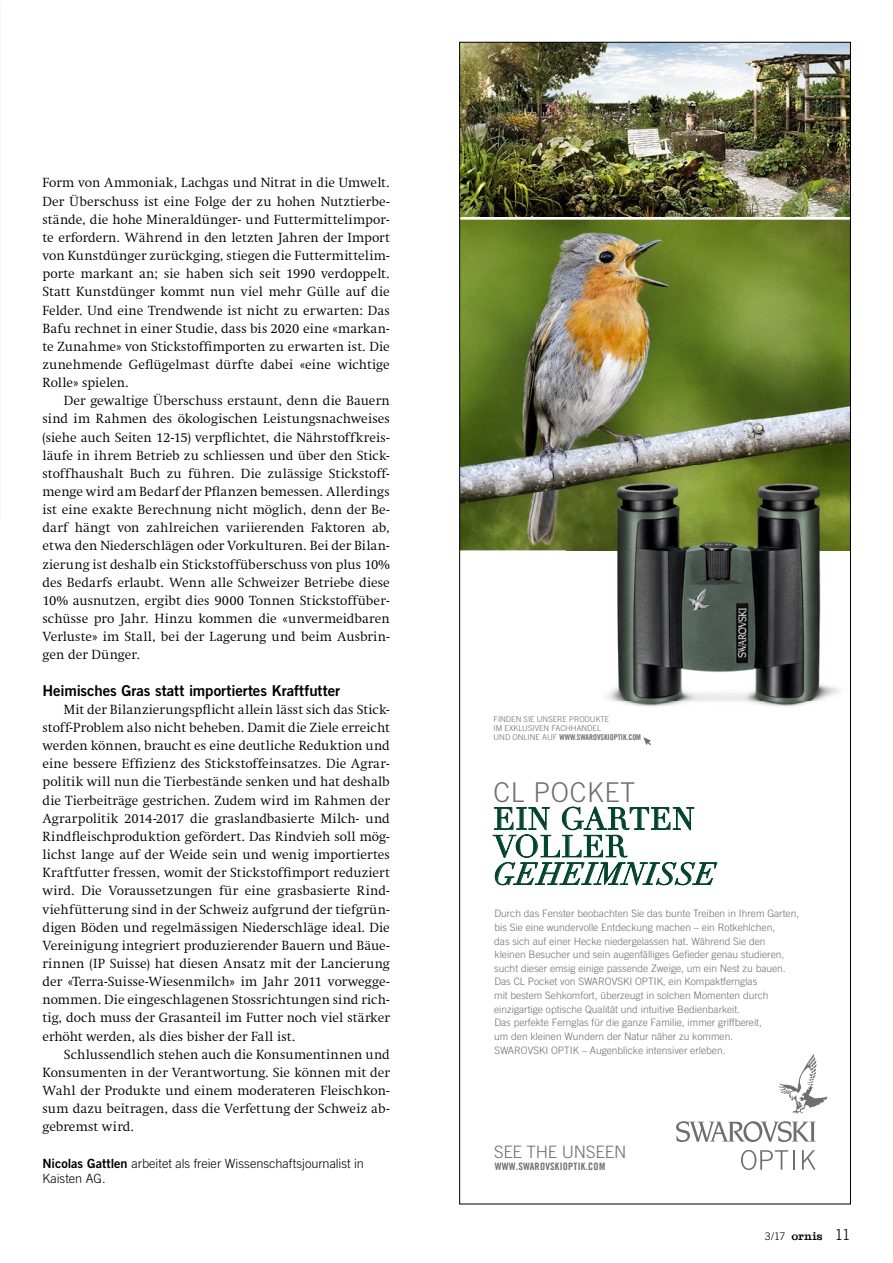
<style>
.page{position:relative;width:893px;height:1263px;background:#fff}
.page>*{position:absolute;margin:0;border:0;box-sizing:border-box;transform-origin:0 0}
.t1{font:30.3px/27.6px "Didot";letter-spacing:.025em;color:#00422d}
.t2{font:italic 30.3px "Didot";letter-spacing:.025em;color:#00422d}
.t3{font:300 27.3px "Trade Gothic LT Com";letter-spacing:.025em;color:#6e6e6e}
.t4{font:300 17.1px "Trade Gothic LT Com";letter-spacing:-.01em;color:#6e6e6e}
.t5{font:15px "Trade Gothic LT Std Bd 2";letter-spacing:-.005em;color:#000}
.t6{font:300 13.5px/18.1px "Swift LT Std";letter-spacing:.01em;color:#000;text-align:justify}
.t7{font:300 12.75px/15.8px "Trade Gothic LT Std";color:#000}
.t8{font:500 12px "Clarendon Com";letter-spacing:.02em;color:#000}
.t9{font:300 10.2px/13.6px "Trade Gothic LT Com";color:#6e6e6e}
.t10{font:10.2px "Trade Gothic LT Com Bd Cn 20";letter-spacing:.025em;color:#6e6e6e}
.t11{font:300 7.95px/9.1px "Trade Gothic LT Com";color:#6e6e6e}
.t12{font:7.95px "Trade Gothic LT Com Bd Cn 20";color:#6e6e6e}
.s1{font-family:"Trade Gothic LT Std Bd 2";font-weight:400}
.s2{font-family:"Trade Gothic LT Com";font-weight:300}
.s3{font-family:"Trade Gothic LT Std";font-weight:300;font-size:10.5px}
.s4{font-family:"Trade Gothic LT Std";font-weight:300;font-size:15px}
</style>
<div class="page">
<img style="left:461px;top:44px;width:388px;height:1126px">
<img style="left:461px;top:220px;width:388px;height:330px">
<img style="left:567px;top:465px;width:282px;height:286px">
<svg style="left:643px;top:737px;width:8px;height:8px"></svg>
<svg style="left:493px;top:807px;width:224px;height:78px"></svg>
<p class="t6" style="left:43px;top:174px;width:349px">Form von Ammoniak, Lachgas und Nitrat in die Umwelt.<br>Der Überschuss ist eine Folge der zu hohen Nutztierbe&shy;stände, die hohe Mineraldünger- und Futtermittelimpor&shy;te erfordern. Während in den letzten Jahren der Import von Kunstdünger zurückging, stiegen die Futtermittelim&shy;porte markant an; sie haben sich seit 1990 verdoppelt.<br>Statt Kunstdünger kommt nun viel mehr Gülle auf die Felder. Und eine Trendwende ist nicht zu erwarten: Das Bafu rechnet in einer Studie, dass bis 2020 eine «markan&shy;te Zunahme» von Stickstoffimporten zu erwarten ist. Die zunehmende Geflügelmast dürfte dabei «eine wichtige Rolle» spielen.</p>
<p class="t6" style="left:43px;top:392px;width:349px;text-indent:21px">Der gewaltige Überschuss erstaunt, denn die Bauern sind im Rahmen des ökologischen Leistungsnachweises (siehe auch Seiten 12-15) verpflichtet, die Nährstoffkreis&shy;läufe in ihrem Betrieb zu schliessen und über den Stick&shy;stoffhaushalt Buch zu führen. Die zulässige Stickstoff&shy;menge wird am Bedarf der Pflanzen bemessen. Allerdings ist eine exakte Berechnung nicht möglich, denn der Be&shy;darf hängt von zahlreichen variierenden Faktoren ab, etwa den Niederschlägen oder Vorkulturen. Bei der Bilan&shy;zierung ist deshalb ein Stickstoffüberschuss von plus 10% des Bedarfs erlaubt. Wenn alle Schweizer Betriebe diese 10% ausnutzen, ergibt dies 9000 Tonnen Stickstoffüber&shy;schüsse pro Jahr. Hinzu kommen die «unvermeidbaren Verluste» im Stall, bei der Lagerung und beim Ausbrin&shy;gen der Dünger.</p>
<p class="t5" style="left:43px;top:681px;width:299px">Heimisches Gras statt importiertes Kraftfutter</p>
<p class="t6" style="left:43px;top:700px;width:349px;text-indent:21px">Mit der Bilanzierungspflicht allein lässt sich das Stick&shy;stoff-Problem also nicht beheben. Damit die Ziele erreicht werden können, braucht es eine deutliche Reduktion und eine bessere Effizienz des Stickstoffeinsatzes. Die Agrar&shy;politik will nun die Tierbestände senken und hat deshalb die Tierbeiträge gestrichen. Zudem wird im Rahmen der Agrarpolitik 2014-2017 die graslandbasierte Milch- und Rindfleischproduktion gefördert. Das Rindvieh soll mög&shy;lichst lange auf der Weide sein und wenig importiertes Kraftfutter fressen, womit der Stickstoffimport reduziert wird. Die Voraussetzungen für eine grasbasierte Rind&shy;viehfütterung sind in der Schweiz aufgrund der tiefgrün&shy;digen Böden und regelmässigen Niederschläge ideal. Die Vereinigung integriert produzierender Bauern und Bäue&shy;rinnen (IP Suisse) hat diesen Ansatz mit der Lancierung der «Terra-Suisse-Wiesenmilch» im Jahr 2011 vorwegge&shy;nommen. Die eingeschlagenen Stossrichtungen sind rich&shy;tig, doch muss der Grasanteil im Futter noch viel stärker erhöht werden, als dies bisher der Fall ist.</p>
<p class="t6" style="left:43px;top:1045px;width:349px;text-indent:21px">Schlussendlich stehen auch die Konsumentinnen und Konsumenten in der Verantwortung. Sie können mit der Wahl der Produkte und einem moderateren Fleischkon&shy;sum dazu beitragen, dass die Verfettung der Schweiz ab&shy;gebremst wird.</p>
<p class="t7" style="left:43px;top:1155px;width:323px"><span class="s1">Nicolas Gattlen</span> arbeitet als freier Wissenschaftsjournalist in<br>Kaisten AG.</p>
<p class="t11" style="left:494px;top:715px;width:117px">FINDEN SIE UNSERE PRODUKTE<br>IM EXKLUSIVEN FACHHANDEL</p>
<p class="t12" style="left:494px;top:733px;width:149px"><span class="s2">UND ONLINE AUF</span> WWW.SWAROVSKIOPTIK.COM</p>
<h2 class="t3" style="left:494px;top:776px;width:143px">CL POCKET</h2>
<h1 class="t1" style="left:494px;top:806px;width:202px">EIN GARTEN<br>VOLLER</h1>
<h1 class="t2" style="left:494px;top:855px;width:224px">GEHEIMNISSE</h1>
<p class="t9" style="left:494px;top:907px;width:307px">Durch das Fenster beobachten Sie das bunte Treiben in Ihrem Garten, bis Sie eine wundervolle Entdeckung machen – ein Rotkehlchen,<br>das sich auf einer Hecke niedergelassen hat. Während Sie den kleinen Besucher und sein augenfälliges Gefieder genau studieren, sucht dieser emsig einige passende Zweige, um ein Nest zu bauen.<br>Das CL Pocket von SWAROVSKI OPTIK, ein Kompaktfernglas<br>mit bestem Sehkomfort, überzeugt in solchen Momenten durch einzigartige optische Qualität und intuitive Bedienbarkeit.<br>Das perfekte Fernglas für die ganze Familie, immer griffbereit,<br>um den kleinen Wundern der Natur näher zu kommen.<br>SWAROVSKI OPTIK – Augenblicke intensiver erleben.</p>
<p class="t4" style="left:494px;top:1142px;width:134px">SEE THE UNSEEN</p>
<p class="t10" style="left:495px;top:1160px;width:112px">WWW.SWAROVSKIOPTIK.COM</p>
<p class="t8" style="left:765px;top:1229px;width:87px"><span class="s3">3/17</span> ornis <span class="s4">11</span></p>
</div>
